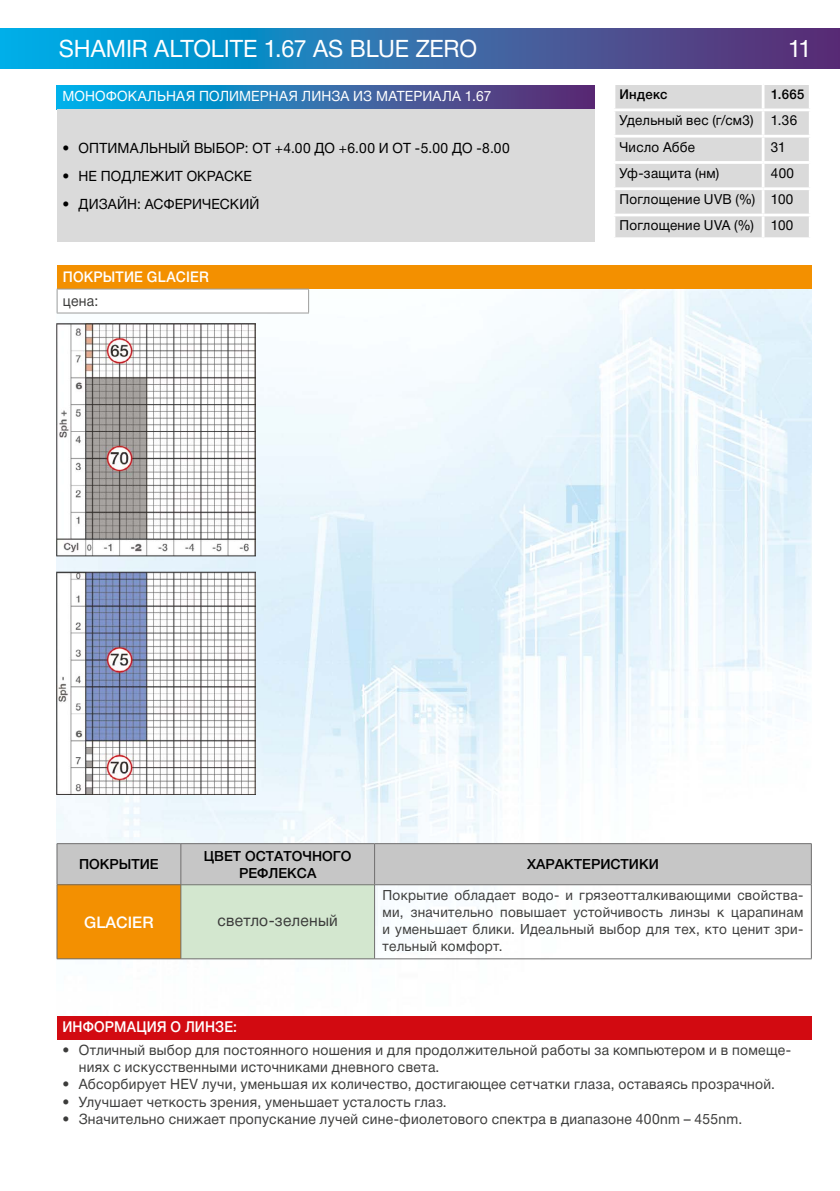
<style>
.page{position:relative;width:840px;height:1191px;background:#fff}
.page>*{position:absolute;margin:0;border:0;box-sizing:border-box;transform-origin:0 0}
.t1{font:24px "Helvetica Neue Cyr";letter-spacing:-.005em;color:#fff}
.t2{font:16px "Helvetica Neue Cyr";letter-spacing:.015em;color:#3c3c3b}
.t3{font:500 16px "Helvetica Neue Cyr";color:#fff}
.t4{font:500 15px "Helvetica Neue Cyr";letter-spacing:.01em;color:#fff;scale:.92 1}
.t5{font:500 14.8px "Helvetica Neue Cyr";letter-spacing:.015em;color:#fff;scale:.94 1}
.t6{font:14.8px "Helvetica Neue Cyr";color:#3c3c3b;scale:.94 1}
.t7{font:14.4px/17.2px "Helvetica Neue Cyr";letter-spacing:.02em;color:#3c3c3b}
.t8{font:14.2px "Helvetica Neue Cyr";letter-spacing:.005em;color:#000}
.t9{font:14.2px "Helvetica Neue Cyr";letter-spacing:.01em;color:#fff}
.t10{font:14px/16.8px "Helvetica Neue Cyr";letter-spacing:.02em;color:#3c3c3b;text-align:justify}
.t11{font:500 14px/16.8px "Helvetica Neue Cyr";color:#000;text-align:center}
.t12{font:13.8px/26.2px "Helvetica Neue Cyr";letter-spacing:.02em;color:#000;text-align:justify}
.t13{font:500 13.6px "Helvetica Neue Cyr";letter-spacing:.025em;color:#000}
</style>
<div class="page">
<img style="left:57px;top:289px;width:754px;height:671px">
<svg style="left:57px;top:85px;width:537px;height:24px;background:#2d6fad"></svg>
<div style="left:57px;top:109px;width:537px;height:133px;background:#dadada"></div>
<div style="left:615px;top:85px;width:193px;height:152px;background:#dadada"></div>
<hr style="left:761px;top:85px;width:3px;height:23px;background:#fff">
<hr style="left:612px;top:108px;width:150px;height:3px;background:#fff">
<hr style="left:762px;top:108px;width:49px;height:3px;background:#fff">
<hr style="left:761px;top:111px;width:3px;height:24px;background:#fff">
<hr style="left:612px;top:135px;width:150px;height:3px;background:#fff">
<hr style="left:762px;top:135px;width:49px;height:3px;background:#fff">
<hr style="left:761px;top:138px;width:3px;height:23px;background:#fff">
<hr style="left:612px;top:161px;width:150px;height:3px;background:#fff">
<hr style="left:762px;top:161px;width:49px;height:3px;background:#fff">
<hr style="left:761px;top:164px;width:3px;height:23px;background:#fff">
<hr style="left:612px;top:187px;width:150px;height:3px;background:#fff">
<hr style="left:762px;top:187px;width:49px;height:3px;background:#fff">
<hr style="left:761px;top:190px;width:3px;height:24px;background:#fff">
<hr style="left:612px;top:214px;width:150px;height:2px;background:#fff">
<hr style="left:762px;top:214px;width:49px;height:2px;background:#fff">
<hr style="left:761px;top:216px;width:3px;height:21px;background:#fff">
<svg style="left:0;top:28px;width:839px;height:40px;background:#2d6fad"></svg>
<div style="left:57px;top:1016px;width:754px;height:23px;background:#d20a11"></div>
<div style="left:57px;top:265px;width:754px;height:24px;background:#f39000"></div>
<div style="left:57px;top:289px;width:251px;height:24px;background:#fff"></div>
<hr style="left:57px;top:289px;width:252px;height:1px;background:#9d9d9c">
<hr style="left:57px;top:313px;width:252px;height:1px;background:#9d9d9c">
<svg style="left:57px;top:289px;width:1px;height:24px"></svg>
<svg style="left:308px;top:289px;width:1px;height:24px"></svg>
<img style="left:57px;top:323px;width:198px;height:472px">
<div style="left:58px;top:844px;width:752px;height:40px;background:#c6c6c6"></div>
<div style="left:57px;top:884px;width:124px;height:74px;background:#f39001"></div>
<div style="left:181px;top:884px;width:193px;height:74px;background:#d3e7cf"></div>
<hr style="left:57px;top:843px;width:124px;height:1px;background:#706f6f">
<hr style="left:57px;top:844px;width:1px;height:40px;background:#706f6f">
<hr style="left:181px;top:843px;width:193px;height:1px;background:#706f6f">
<hr style="left:180px;top:844px;width:1px;height:40px;background:#706f6f">
<hr style="left:374px;top:843px;width:437px;height:1px;background:#706f6f">
<hr style="left:374px;top:844px;width:1px;height:40px;background:#706f6f">
<hr style="left:810px;top:844px;width:1px;height:40px;background:#706f6f">
<hr style="left:57px;top:884px;width:124px;height:1px;background:#706f6f">
<hr style="left:57px;top:885px;width:1px;height:73px;background:#706f6f">
<hr style="left:181px;top:884px;width:193px;height:1px;background:#706f6f">
<hr style="left:180px;top:885px;width:1px;height:73px;background:#706f6f">
<hr style="left:374px;top:884px;width:437px;height:1px;background:#706f6f">
<hr style="left:374px;top:885px;width:1px;height:73px;background:#706f6f">
<hr style="left:810px;top:885px;width:1px;height:73px;background:#706f6f">
<hr style="left:57px;top:958px;width:124px;height:1px;background:#706f6f">
<hr style="left:181px;top:958px;width:193px;height:1px;background:#706f6f">
<hr style="left:374px;top:958px;width:437px;height:1px;background:#706f6f">
<h1 class="t1" style="left:59px;top:35px;width:419px">SHAMIR ALTOLITE 1.67 AS BLUE ZERO</h1>
<h1 class="t1" style="left:787px;top:35px;width:25px">11</h1>
<p class="t9" style="left:62px;top:88px;width:430px">МОНОФОКАЛЬНАЯ ПОЛИМЕРНАЯ ЛИНЗА ИЗ МАТЕРИАЛА 1.67</p>
<p class="t8" style="left:62px;top:140px;width:448px">• ОПТИМАЛЬНЫЙ ВЫБОР: ОТ +4.00 ДО +6.00 И ОТ -5.00 ДО -8.00</p>
<p class="t8" style="left:62px;top:168px;width:191px">• НЕ ПОДЛЕЖИТ ОКРАСКЕ</p>
<p class="t8" style="left:62px;top:196px;width:198px">• ДИЗАЙН: АСФЕРИЧЕСКИЙ</p>
<p class="t5" style="left:63px;top:269px;width:157px">ПОКРЫТИЕ GLACIER</p>
<p class="t6" style="left:63px;top:293px;width:39px">цена:</p>
<p class="t13" style="left:619px;top:87px;width:49px">Индекс</p>
<p class="t13" style="left:770px;top:87px;width:35px">1.665</p>
<p class="t12" style="left:619px;top:107px;width:136px">Удельный вес (г/см3)</p>
<p class="t12" style="left:770px;top:107px;width:28px">1.36</p>
<p class="t12" style="left:619px;top:134px;width:77px">Число Аббе</p>
<p class="t12" style="left:770px;top:134px;width:16px">31</p>
<p class="t12" style="left:619px;top:160px;width:101px">Уф-защита (нм)</p>
<p class="t12" style="left:619px;top:160px;width:176px;text-indent:151px">400<br>Поглощение UVB (%) 100<br>Поглощение UVA (%) 100</p>
<p class="t11" style="left:79px;top:856px;width:81px">ПОКРЫТИЕ</p>
<p class="t11" style="left:204px;top:847px;width:149px">ЦВЕТ ОСТАТОЧНОГО<br>РЕФЛЕКСА</p>
<p class="t11" style="left:527px;top:856px;width:133px">ХАРАКТЕРИСТИКИ</p>
<p class="t3" style="left:84px;top:913px;width:71px">GLACIER</p>
<p class="t2" style="left:217px;top:912px;width:122px">светло-зеленый</p>
<p class="t10" style="left:382px;top:887px;width:422px">Покрытие обладает водо- и грязеотталкивающими свойства&shy;ми, значительно повышает устойчивость линзы к царапинам и уменьшает блики. Идеальный выбор для тех, кто ценит зри&shy;тельный комфорт.</p>
<p class="t4" style="left:62px;top:1018px;width:191px">ИНФОРМАЦИЯ О ЛИНЗЕ:</p>
<p class="t7" style="left:79px;top:1041px;width:713px;text-indent:-16px">• Отличный выбор для постоянного ношения и для продолжительной работы за компьютером и в помеще&shy;ниях с искусственными источниками дневного света.</p>
<p class="t7" style="left:62px;top:1075px;width:713px">• Абсорбирует HEV лучи, уменьшая их количество, достигающее сетчатки глаза, оставаясь прозрачной.</p>
<p class="t7" style="left:62px;top:1093px;width:385px">• Улучшает четкость зрения, уменьшает усталость глаз.</p>
<p class="t7" style="left:62px;top:1110px;width:681px">• Значительно снижает пропускание лучей сине-фиолетового спектра в диапазоне 400nm – 455nm.</p>
</div>
